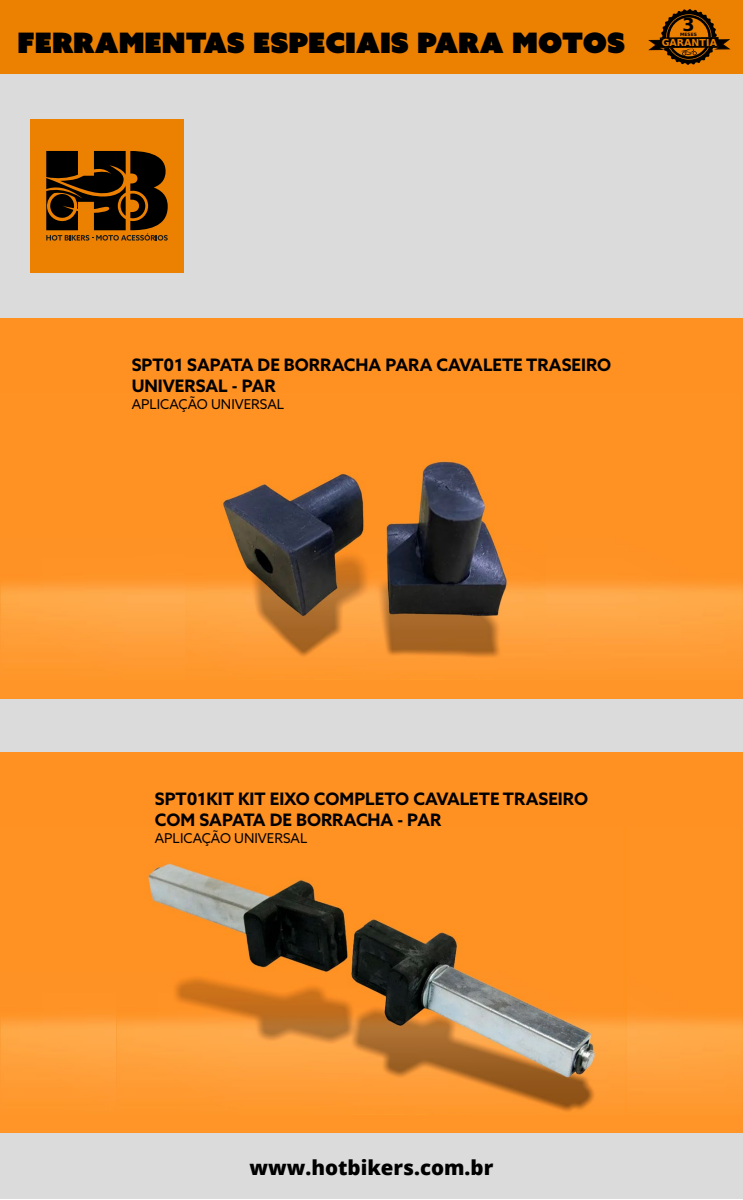
<style>
.page{position:relative;width:743px;height:1200px;background:#fff}
.page>*{position:absolute;margin:0;border:0;box-sizing:border-box;transform-origin:0 0}
.t1{font:28.12px "Azo Sans Uber W01";color:#000}
.t2{font:800 20.5px "Open Sans";color:#000}
.t3{font:700 17.62px "DejaVu Sans";color:#000}
.t4{font:700 17.19px/20.6px "Azo Sans";color:#000}
.t5{font:13.56px "Azo Sans";color:#000}
.t6{font:700 9.56px "DejaVu Sans";color:#ed8100}
.t7{font:700 4.44px "DejaVu Sans";color:#000}
</style>
<div class="page">
<div style="left:0;top:54px;width:742px;height:1145px;background:#dbdbdb"></div>
<div style="left:0;top:0;width:742px;height:74px;background:#ec8000"></div>
<div style="left:30px;top:119px;width:153px;height:153px;background:#ec8000"></div>
<svg style="left:46px;top:151px;width:122px;height:90px"></svg>
<svg style="left:648px;top:9px;width:82px;height:56px"></svg>
<div style="left:0;top:1071px;width:742px;height:62px;background:#ff9529"></div>
<div style="left:0;top:752px;width:742px;height:113px;background:#ff9022"></div>
<img style="left:626px;top:865px;width:116px;height:230px">
<img style="left:0;top:865px;width:117px;height:230px">
<img style="left:117px;top:863px;width:509px;height:248px">
<div style="left:0;top:637px;width:742px;height:61px;background:#ff9529"></div>
<div style="left:0;top:318px;width:742px;height:112px;background:#ff9022"></div>
<img style="left:0;top:430px;width:185px;height:231px">
<img style="left:545px;top:430px;width:197px;height:230px">
<img style="left:185px;top:430px;width:360px;height:231px">
<p class="t3" style="left:682px;top:11px;width:14px">3</p>
<h1 class="t1" style="left:18px;top:24px;width:609px">FERRAMENTAS ESPECIAIS PARA MOTOS</h1>
<p class="t6" style="left:661px;top:35px;width:57px">GARANTIA</p>
<p class="t7" style="left:680px;top:31px;width:18px">MESES</p>
<p class="t4" style="left:132px;top:354px;width:481px">SPT01 SAPATA DE BORRACHA PARA CAVALETE TRASEIRO<br>UNIVERSAL - PAR</p>
<p class="t5" style="left:132px;top:395px;width:154px">APLICAÇÃO UNIVERSAL</p>
<p class="t4" style="left:155px;top:789px;width:434px">SPT01KIT KIT EIXO COMPLETO CAVALETE TRASEIRO<br>COM SAPATA DE BORRACHA - PAR</p>
<p class="t5" style="left:155px;top:830px;width:154px">APLICAÇÃO UNIVERSAL</p>
<p class="t2" style="left:249px;top:1152px;width:245px">www.hotbikers.com.br</p>
</div>
